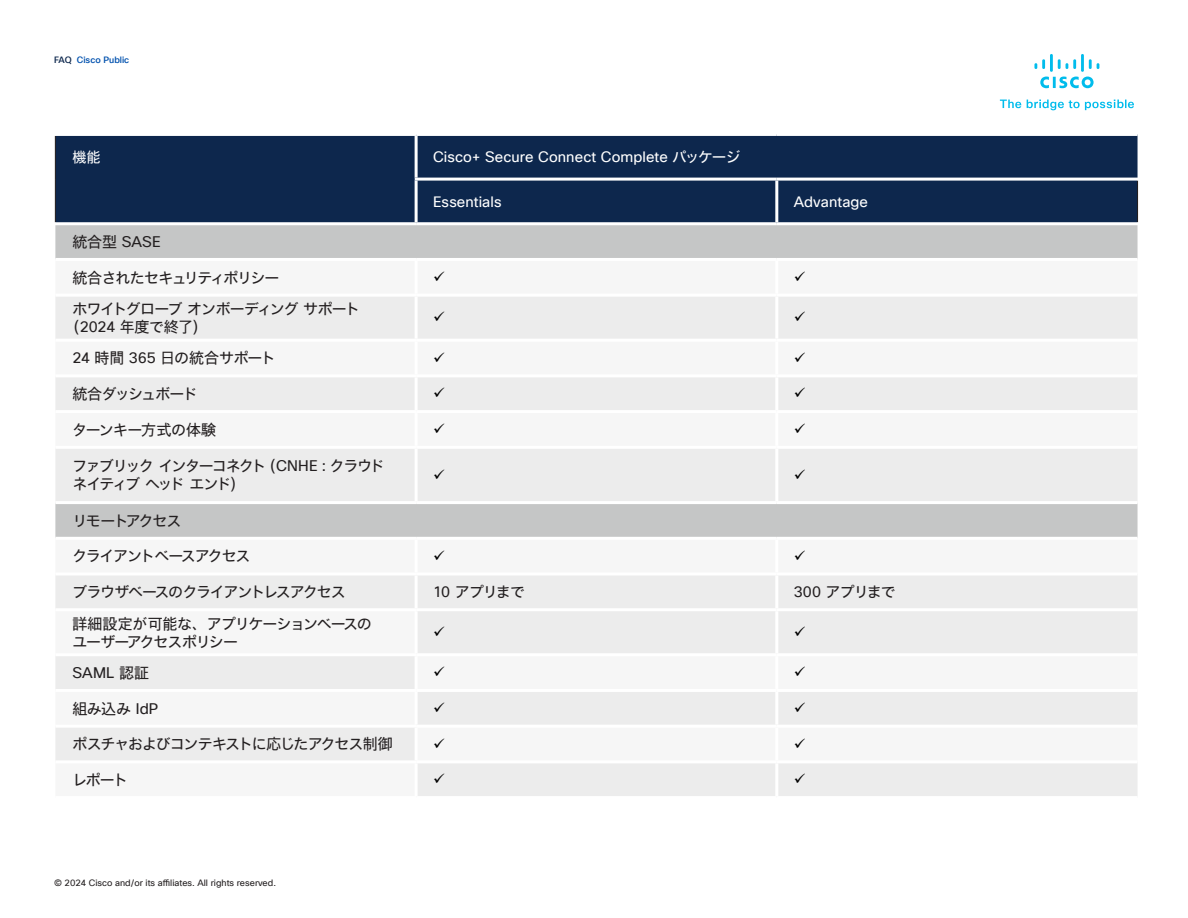
<style>
.page{position:relative;width:1188px;height:918px;background:#fff}
.page>*{position:absolute;margin:0;border:0;box-sizing:border-box;transform-origin:0 0}
.Paragraph_Style78{font:15px/18px "Cisco Sans JPN";letter-spacing:-.075em;color:#231f20}
.Paragraph_Style78-2{font:15px/18px "Cisco Sans JPN";letter-spacing:-.11em;color:#231f20}
.Paragraph_Style78-3{font:15px "Cisco Sans JPN";letter-spacing:-.02em;color:#231f20}
.Paragraph_Style78-4{font:15px "Cisco Sans TT";letter-spacing:.005em;color:#231f20}
.Paragraph_Style78-5{font:15px "Cisco Sans JPN";letter-spacing:-.03em;color:#231f20}
.Paragraph_Style78-6{font:15px "Cisco Sans JPN";letter-spacing:-.105em;color:#231f20}
.Paragraph_Style1{font:14.7px "Cisco Sans TT";letter-spacing:.005em;color:#fff}
.Paragraph_Style1-2{font:14.1px "Cisco Sans JPN";color:#fff}
.t1{font:9px "Cisco Sans TT";color:#231f20}
.t2{font:500 9px "Cisco Sans TT";color:#0051ae}
.s1{color:#0d274d}
.s2{font-family:"Cisco Sans JPN"}
.s3{font-family:"Cisco Sans TT"}
</style>
<div class="page">
<svg style="left:1000px;top:100px;width:21px;height:8px"></svg>
<svg style="left:1027px;top:100px;width:107px;height:10px"></svg>
<svg style="left:1034px;top:54px;width:65px;height:34px"></svg>
<div style="left:56px;top:136px;width:1082px;height:86px;background:#0d274d"></div>
<div style="left:55px;top:225px;width:1083px;height:33px;background:#c5c6c6"></div>
<svg style="left:55px;top:297px;width:1083px;height:499px;fill:#ececec"></svg>
<hr style="left:55px;top:136px;width:1px;height:43px;background:#231f20">
<hr style="left:55px;top:179px;width:1px;height:43px;background:#231f20">
<hr style="left:1137px;top:181px;width:1px;height:41px;background:#231f20">
<hr style="left:415px;top:136px;width:3px;height:42px;background:#fff">
<hr style="left:415px;top:178px;width:362px;height:3px;background:#fff">
<hr style="left:415px;top:181px;width:3px;height:41px;background:#fff">
<hr style="left:777px;top:178px;width:361px;height:3px;background:#fff">
<hr style="left:775px;top:181px;width:3px;height:41px;background:#fff">
<hr style="left:415px;top:297px;width:3px;height:42px;background:#fff">
<hr style="left:775px;top:297px;width:3px;height:42px;background:#fff">
<hr style="left:55px;top:339px;width:361px;height:3px;background:#fff">
<hr style="left:416px;top:339px;width:361px;height:3px;background:#fff">
<hr style="left:415px;top:342px;width:3px;height:32px;background:#fff">
<hr style="left:777px;top:339px;width:361px;height:3px;background:#fff">
<hr style="left:775px;top:342px;width:3px;height:32px;background:#fff">
<hr style="left:55px;top:374px;width:361px;height:3px;background:#fff">
<hr style="left:416px;top:374px;width:361px;height:3px;background:#fff">
<hr style="left:415px;top:377px;width:3px;height:33px;background:#fff">
<hr style="left:777px;top:374px;width:361px;height:3px;background:#fff">
<hr style="left:775px;top:377px;width:3px;height:33px;background:#fff">
<hr style="left:55px;top:410px;width:361px;height:3px;background:#fff">
<hr style="left:416px;top:410px;width:361px;height:3px;background:#fff">
<hr style="left:415px;top:413px;width:3px;height:33px;background:#fff">
<hr style="left:777px;top:410px;width:361px;height:3px;background:#fff">
<hr style="left:775px;top:413px;width:3px;height:33px;background:#fff">
<hr style="left:55px;top:446px;width:361px;height:3px;background:#fff">
<hr style="left:416px;top:446px;width:361px;height:3px;background:#fff">
<hr style="left:415px;top:449px;width:3px;height:52px;background:#fff">
<hr style="left:777px;top:446px;width:361px;height:3px;background:#fff">
<hr style="left:775px;top:449px;width:3px;height:52px;background:#fff">
<hr style="left:55px;top:501px;width:361px;height:3px;background:#fff">
<hr style="left:416px;top:501px;width:361px;height:3px;background:#fff">
<hr style="left:777px;top:501px;width:361px;height:3px;background:#fff">
<hr style="left:55px;top:537px;width:361px;height:3px;background:#fff">
<hr style="left:416px;top:537px;width:361px;height:3px;background:#fff">
<hr style="left:415px;top:540px;width:3px;height:33px;background:#fff">
<hr style="left:777px;top:537px;width:361px;height:3px;background:#fff">
<hr style="left:775px;top:540px;width:3px;height:33px;background:#fff">
<hr style="left:55px;top:573px;width:361px;height:3px;background:#fff">
<hr style="left:416px;top:573px;width:361px;height:3px;background:#fff">
<hr style="left:415px;top:576px;width:3px;height:32px;background:#fff">
<hr style="left:777px;top:573px;width:361px;height:3px;background:#fff">
<hr style="left:775px;top:576px;width:3px;height:32px;background:#fff">
<hr style="left:55px;top:608px;width:361px;height:3px;background:#fff">
<hr style="left:416px;top:608px;width:361px;height:3px;background:#fff">
<hr style="left:415px;top:611px;width:3px;height:42px;background:#fff">
<hr style="left:777px;top:608px;width:361px;height:3px;background:#fff">
<hr style="left:775px;top:611px;width:3px;height:42px;background:#fff">
<hr style="left:55px;top:653px;width:361px;height:3px;background:#fff">
<hr style="left:416px;top:653px;width:361px;height:3px;background:#fff">
<hr style="left:415px;top:656px;width:3px;height:33px;background:#fff">
<hr style="left:777px;top:653px;width:361px;height:3px;background:#fff">
<hr style="left:775px;top:656px;width:3px;height:33px;background:#fff">
<hr style="left:55px;top:689px;width:361px;height:3px;background:#fff">
<hr style="left:416px;top:689px;width:361px;height:3px;background:#fff">
<hr style="left:415px;top:692px;width:3px;height:33px;background:#fff">
<hr style="left:777px;top:689px;width:361px;height:3px;background:#fff">
<hr style="left:775px;top:692px;width:3px;height:33px;background:#fff">
<hr style="left:55px;top:725px;width:361px;height:3px;background:#fff">
<hr style="left:416px;top:725px;width:361px;height:3px;background:#fff">
<hr style="left:415px;top:728px;width:3px;height:32px;background:#fff">
<hr style="left:777px;top:725px;width:361px;height:3px;background:#fff">
<hr style="left:775px;top:728px;width:3px;height:32px;background:#fff">
<hr style="left:55px;top:760px;width:361px;height:3px;background:#fff">
<hr style="left:416px;top:760px;width:361px;height:3px;background:#fff">
<hr style="left:415px;top:763px;width:3px;height:33px;background:#fff">
<hr style="left:777px;top:760px;width:361px;height:3px;background:#fff">
<hr style="left:775px;top:763px;width:3px;height:33px;background:#fff">
<hr style="left:56px;top:179px;width:359px;height:1px;background:#0d274d">
<svg style="left:434px;top:312px;width:10px;height:9px"></svg>
<svg style="left:795px;top:312px;width:10px;height:9px"></svg>
<svg style="left:434px;top:352px;width:10px;height:10px"></svg>
<svg style="left:795px;top:352px;width:10px;height:10px"></svg>
<svg style="left:434px;top:388px;width:10px;height:10px"></svg>
<svg style="left:795px;top:388px;width:10px;height:10px"></svg>
<svg style="left:434px;top:423px;width:10px;height:10px"></svg>
<svg style="left:795px;top:423px;width:10px;height:10px"></svg>
<svg style="left:434px;top:469px;width:10px;height:10px"></svg>
<svg style="left:795px;top:469px;width:10px;height:10px"></svg>
<svg style="left:434px;top:550px;width:10px;height:10px"></svg>
<svg style="left:795px;top:550px;width:10px;height:10px"></svg>
<svg style="left:434px;top:626px;width:10px;height:10px"></svg>
<svg style="left:795px;top:626px;width:10px;height:10px"></svg>
<svg style="left:434px;top:667px;width:10px;height:9px"></svg>
<svg style="left:795px;top:667px;width:10px;height:9px"></svg>
<svg style="left:434px;top:702px;width:10px;height:10px"></svg>
<svg style="left:795px;top:702px;width:10px;height:10px"></svg>
<svg style="left:434px;top:738px;width:10px;height:10px"></svg>
<svg style="left:795px;top:738px;width:10px;height:10px"></svg>
<svg style="left:434px;top:774px;width:10px;height:10px"></svg>
<svg style="left:795px;top:774px;width:10px;height:10px"></svg>
<p class="t2" style="left:54px;top:54px;width:77px"><span class="s1">FAQ</span> Cisco Public</p>
<p class="Paragraph_Style1-2" style="left:72px;top:147px;width:30px">機能</p>
<p class="Paragraph_Style1" style="left:433px;top:147px;width:309px">Cisco+ Secure Connect Complete <span class="s2">パッケージ</span></p>
<p class="Paragraph_Style1" style="left:433px;top:192px;width:70px">Essentials</p>
<p class="Paragraph_Style1" style="left:794px;top:192px;width:76px">Advantage</p>
<p class="Paragraph_Style78-4" style="left:72px;top:232px;width:90px"><span class="s2">統合型</span> SASE</p>
<p class="Paragraph_Style78" style="left:72px;top:268px;width:209px">統合されたセキュリティポリシー</p>
<p class="Paragraph_Style78" style="left:65px;top:300px;width:297px;text-indent:8px">ホワイトグローブオンボーディングサポート（<span class="s3">2024</span> 年度で終了）</p>
<p class="Paragraph_Style78-3" style="left:72px;top:347px;width:205px"><span class="s3">24</span> 時間 <span class="s3">365</span> 日の統合サポート</p>
<p class="Paragraph_Style78" style="left:72px;top:385px;width:127px">統合ダッシュボード</p>
<p class="Paragraph_Style78-5" style="left:72px;top:419px;width:145px">ターンキー方式の体験</p>
<p class="Paragraph_Style78-2" style="left:72px;top:457px;width:314px">ファブリックインターコネクト（<span class="s3">CNHE</span>：クラウドネイティブヘッドエンド）</p>
<p class="Paragraph_Style78-6" style="left:72px;top:510px;width:111px">リモートアクセス</p>
<p class="Paragraph_Style78" style="left:72px;top:547px;width:180px">クライアントベースアクセス</p>
<p class="Paragraph_Style78" style="left:72px;top:583px;width:275px">ブラウザベースのクライアントレスアクセス</p>
<p class="Paragraph_Style78" style="left:433px;top:583px;width:94px"><span class="s3">10</span> アプリまで</p>
<p class="Paragraph_Style78" style="left:794px;top:583px;width:104px"><span class="s3">300</span> アプリまで</p>
<p class="Paragraph_Style78" style="left:72px;top:614px;width:301px">詳細設定が可能な、アプリケーションベースのユーザーアクセスポリシー</p>
<p class="Paragraph_Style78-4" style="left:72px;top:663px;width:78px">SAML <span class="s2">認証</span></p>
<p class="Paragraph_Style78" style="left:72px;top:699px;width:87px">組み込み <span class="s3">IdP</span></p>
<p class="Paragraph_Style78" style="left:72px;top:735px;width:322px">ポスチャおよびコンテキストに応じたアクセス制御</p>
<p class="Paragraph_Style78" style="left:72px;top:771px;width:57px">レポート</p>
<p class="t1" style="left:54px;top:877px;width:224px">© 2024 Cisco and/or its affiliates. All rights reserved.</p>
</div>
